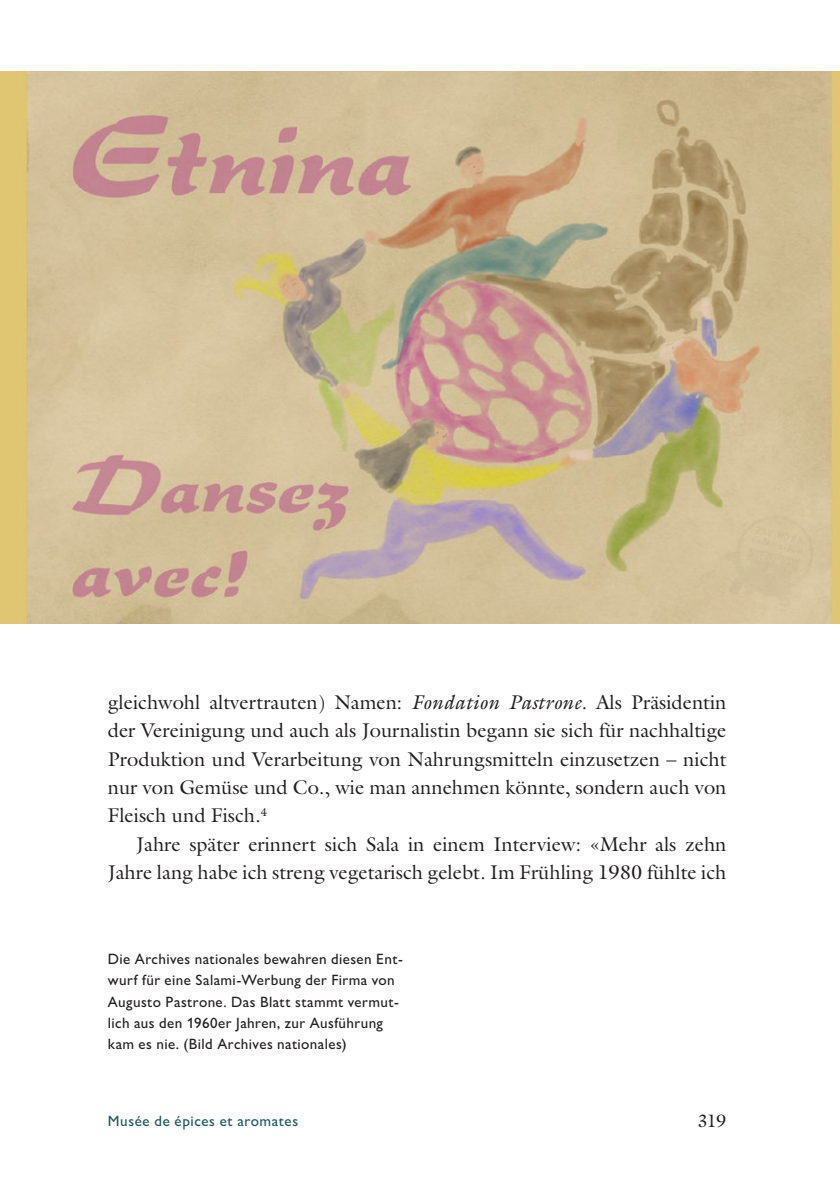
<style>
.page{position:relative;width:840px;height:1191px;background:#fff}
.page>*{position:absolute;margin:0;border:0;box-sizing:border-box;transform-origin:0 0}
.Lauftext{font:20px/28.4px "Galliard Pro";color:#231f20;text-align:justify}
.t1{font:18px "Galliard Pro";color:#231f20}
.Bildlegende{font:500 15px/21.2px "Gill Sans Nova";letter-spacing:.03em;color:#231f20}
.t2{font:500 15px "Gill Sans Nova";letter-spacing:.04em;color:#1d5761}
.s1{font-style:italic}
</style>
<div class="page">
<img style="left:0;top:71px;width:839px;height:553px">
<p class="Lauftext" style="left:108px;top:687px;width:619px">gleichwohl altvertrauten) Namen: <span class="s1">Fondation Pastrone.</span> Als Präsidentin der Vereinigung und auch als Journalistin begann sie sich für nachhaltige Produktion und Verarbeitung von Nahrungsmitteln einzusetzen – nicht nur von Gemüse und Co., wie man annehmen könnte, sondern auch von Fleisch und Fisch.<sup>4</sup></p>
<p class="Lauftext" style="left:108px;top:829px;width:619px;text-align:right">Jahre später erinnert sich Sala in einem Interview: «Mehr als zehn<br>Jahre lang habe ich streng vegetarisch gelebt. Im Frühling 1980 fühlte ich</p>
<p class="Bildlegende" style="left:108px;top:948px;width:296px">Die Archives nationales bewahren diesen Ent&shy;wurf für eine Salami-Werbung der Firma von Augusto Pastrone. Das Blatt stammt vermut&shy;lich aus den 1960er Jahren, zur Ausführung kam es nie. (Bild Archives nationales)</p>
<p class="t2" style="left:108px;top:1111px;width:192px">Musée de épices et aromates</p>
<p class="t1" style="left:697px;top:1108px;width:31px">319</p>
</div>
